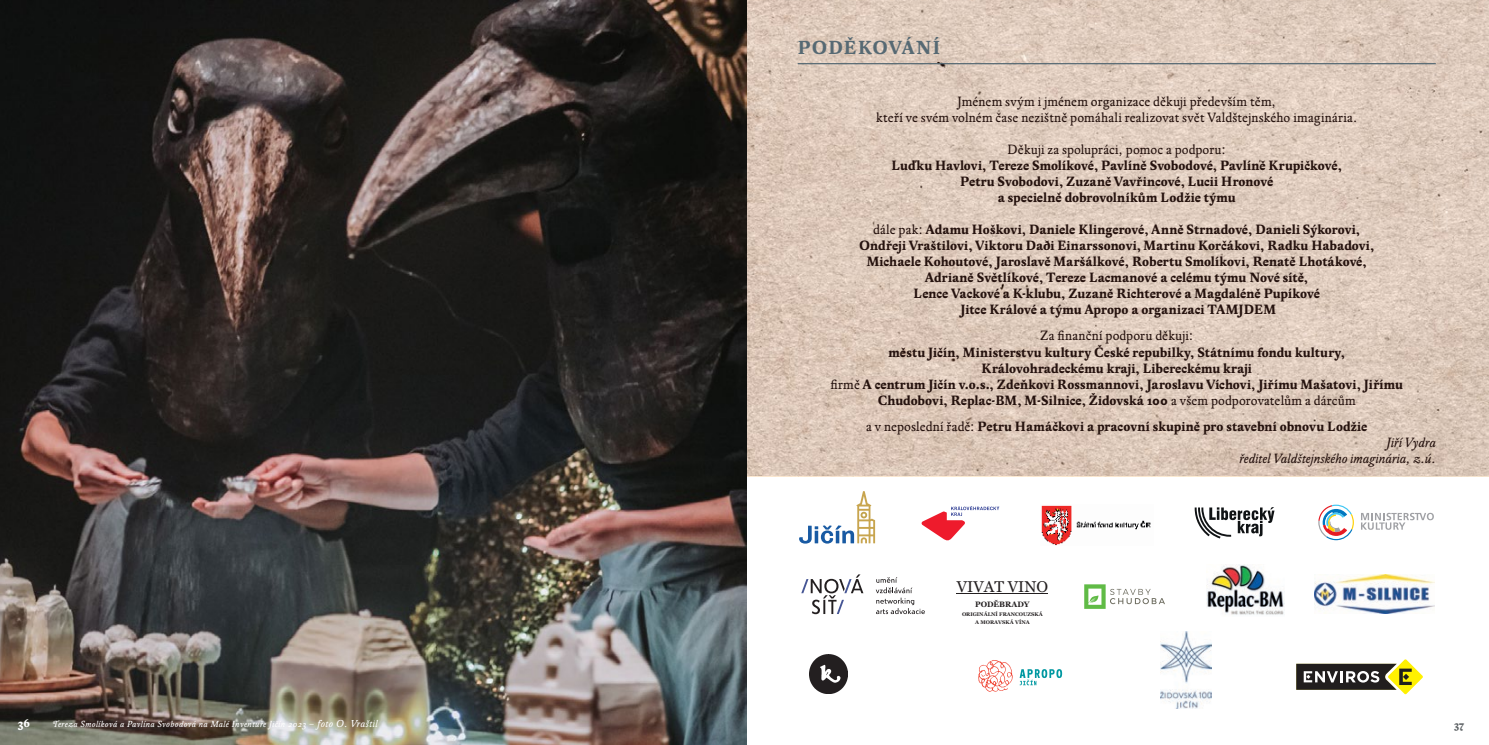
<style>
.page{position:relative;width:1489px;height:745px;background:#fff}
.page>*{position:absolute;margin:0;border:0;box-sizing:border-box;transform-origin:0 0}
.t1{font:700 18.75px "Regula";letter-spacing:.065em;color:#566973}
.t2{font:15.62px "Georgia";color:#231f20}
.t3{font:700 13.38px/16px "Regula";letter-spacing:.005em;color:#25120e;text-align:center}
.t4{font:13.38px "Regula";letter-spacing:.01em;color:#25120e}
.t5{font:italic 13.38px "Regula";letter-spacing:.01em;color:#25120e}
.t6{font:700 11.25px "Regula";color:#fff}
.t7{font:700 10px "Regula";color:#5a5f62}
.t8{font:italic 8.75px "Regula";letter-spacing:.05em;color:#fff}
.t9{font:700 7.88px "Georgia";color:#231f20}
.t10{font:700 5.25px/8.1px "Georgia";color:#231f20;text-align:center}
.s1{font-weight:400}
.s2{font-size:10px}
</style>
<div class="page">
<img style="left:746px;top:0;width:742px;height:475px">
<hr style="left:956px;top:593px;width:91px;height:1px;background:#231f20">
<svg style="left:799px;top:491px;width:76px;height:52px"></svg>
<svg style="left:1084px;top:584px;width:80px;height:24px"></svg>
<svg style="left:1361px;top:512px;width:72px;height:17px"></svg>
<svg style="left:1318px;top:504px;width:35px;height:36px"></svg>
<svg style="left:1019px;top:669px;width:43px;height:15px"></svg>
<svg style="left:978px;top:660px;width:34px;height:31px"></svg>
<svg style="left:921px;top:506px;width:78px;height:34px"></svg>
<img style="left:1160px;top:631px;width:51px;height:77px">
<img style="left:1314px;top:574px;width:120px;height:39px">
<img style="left:1206px;top:564px;width:78px;height:51px">
<img style="left:1041px;top:505px;width:110px;height:40px">
<img style="left:809px;top:654px;width:38px;height:39px">
<svg style="left:1296px;top:659px;width:126px;height:35px"></svg>
<svg style="left:875px;top:577px;width:49px;height:36px"></svg>
<svg style="left:801px;top:574px;width:62px;height:39px"></svg>
<svg style="left:1194px;top:507px;width:80px;height:31px"></svg>
<img style="left:0;top:0;width:746px;height:744px">
<hr style="left:797px;top:63px;width:638px;height:1px;background:#566973">
<p class="t1" style="left:797px;top:36px;width:144px">PODĚKOVÁNÍ</p>
<p class="t4" style="left:957px;top:93px;width:320px">Jménem svým i jménem organizace děkuji především těm,</p>
<p class="t4" style="left:876px;top:109px;width:482px">kteří ve svém volném čase nezištně pomáhali realizovat svět Valdštejnského imaginária.</p>
<p class="t4" style="left:1007px;top:141px;width:220px">Děkuji za spolupráci, pomoc a podporu:</p>
<p class="t3" style="left:891px;top:157px;width:452px">Luďku Havlovi, Tereze Smolíkové, Pavlíně Svobodové, Pavlíně Krupičkové,</p>
<p class="t3" style="left:960px;top:173px;width:314px">Petru Svobodovi, Zuzaně Vavřincové, Lucii Hronové</p>
<p class="t3" style="left:997px;top:190px;width:239px">a specielně dobrovolníkům Lodžie týmu</p>
<p class="t3" style="left:873px;top:222px;width:488px"><span class="s1">dále pak:</span> Adamu Hoškovi, Daniele Klingerové, Anně Strnadové, Danieli Sýkorovi,</p>
<p class="t3" style="left:859px;top:238px;width:516px">Ondřeji Vraštilovi, Viktoru Daði Einarssonovi, Martinu Korčákovi, Radku Habadovi,</p>
<p class="t3" style="left:866px;top:254px;width:501px">Michaele Kohoutové, Jaroslavě Maršálkové, Robertu Smolíkovi, Renatě Lhotákové,</p>
<p class="t3" style="left:925px;top:270px;width:384px">Adrianě Světlíkové, Tereze Lacmanové a celému týmu Nové sítě,</p>
<p class="t3" style="left:913px;top:286px;width:408px">Lence Vackové a K-klubu, Zuzaně Richterové a Magdaléně Pupíkové</p>
<p class="t3" style="left:960px;top:302px;width:317px">Jitce Králové a týmu Apropo a organizaci TAMJDEM</p>
<p class="t4" style="left:1040px;top:328px;width:155px">Za finanční podporu děkuji:</p>
<p class="t3" style="left:888px;top:344px;width:458px">městu Jičín, Ministerstvu kultury České repubilky, Státnímu fondu kultury,</p>
<p class="t3" style="left:981px;top:360px;width:272px">Královohradeckému kraji, Libereckému kraji</p>
<p class="t3" style="left:830px;top:376px;width:574px"><span class="s1">firmě</span> A centrum Jičín v.o.s., Zdeňkovi Rossmannovi, Jaroslavu Víchovi, Jiřímu Mašatovi, Jiřímu<br>Chudobovi, Replac-BM, M-Silnice, Židovská 100 <span class="s1">a všem podporovatelům a dárcům</span></p>
<p class="t3" style="left:866px;top:418px;width:503px"><span class="s1">a v neposlední řadě:</span> Petru Hamáčkovi a pracovní skupině pro stavební obnovu Lodžie</p>
<p class="t5" style="left:1386px;top:434px;width:51px">Jiří Vydra</p>
<p class="t5" style="left:1239px;top:450px;width:198px">ředitel Valdštejnského imaginária, z.ú.</p>
<p class="t2" style="left:956px;top:577px;width:93px">VIVAT VINO</p>
<p class="t9" style="left:975px;top:598px;width:56px">PODĚBRADY</p>
<p class="t10" style="left:962px;top:609px;width:82px">ORIGINÁLNÍ FRANCOUZSKÁ<br>A MORAVSKÁ VÍNA</p>
<p class="t6" style="left:18px;top:715px;width:14px">36</p>
<p class="t8" style="left:53px;top:718px;width:326px">Tereza Smolíková a Pavlína Svobodová na Malé Inventuře Jičín 2023 <span class="s2">– foto O. Vraštil</span></p>
<p class="t7" style="left:1453px;top:718px;width:11px">37</p>
</div>
